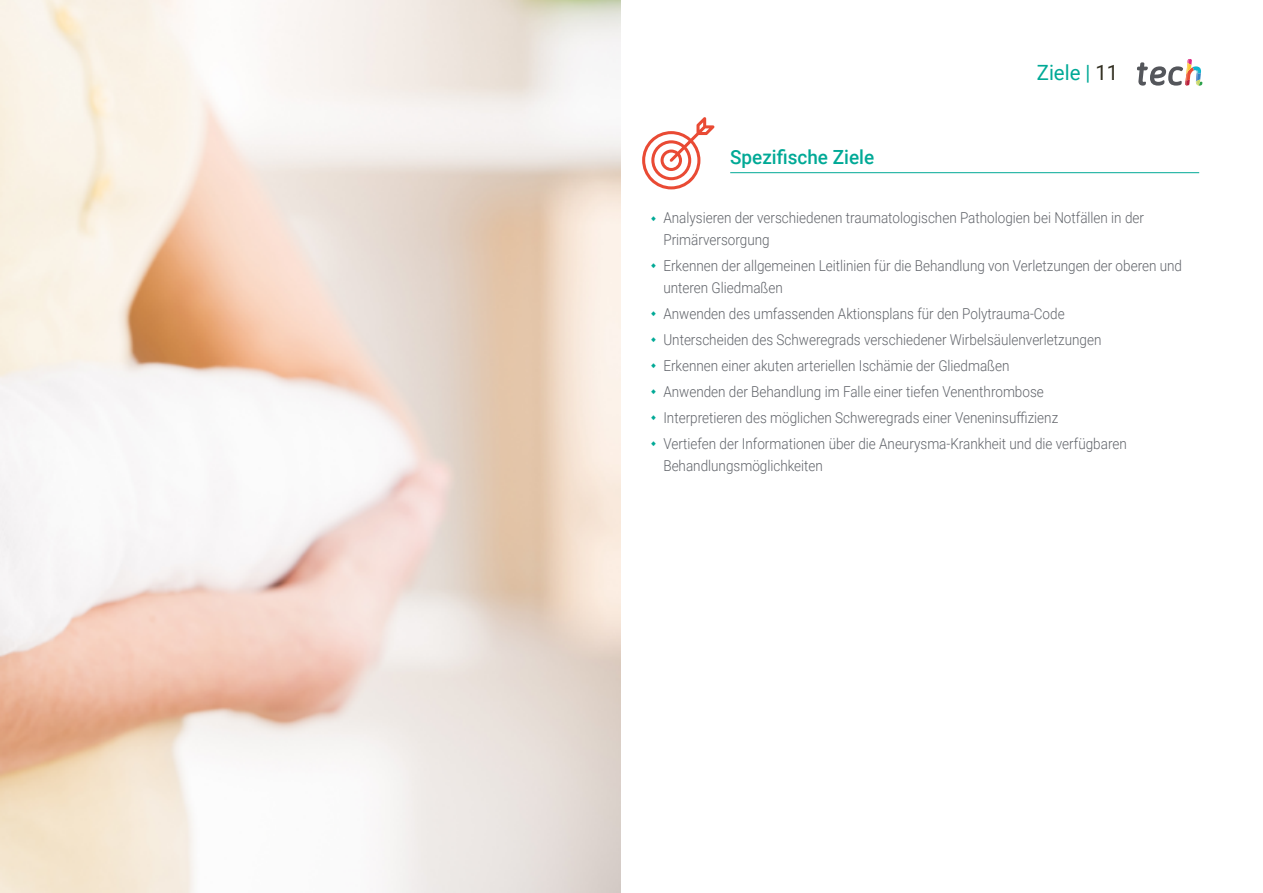
<style>
.page{position:relative;width:1263px;height:893px;background:#fff}
.page>*{position:absolute;margin:0;border:0;box-sizing:border-box;transform-origin:0 0}
.t1{font:21px "Roboto";color:#00a996}
.t2{font:500 19.5px "Roboto";color:#00a996}
.t3{font:300 15px/26px "Roboto";color:#61646a;scale:.9 1}
.s1{color:#312e20}
</style>
<div class="page">
<img style="left:0;top:0;width:621px;height:893px">
<svg style="left:1137px;top:59px;width:65px;height:27px"></svg>
<hr style="left:730px;top:172px;width:469px;height:1px;background:#00a996">
<svg style="left:642px;top:117px;width:72px;height:72px"></svg>
<h2 class="t2" style="left:730px;top:144px;width:145px">Spezifische Ziele</h2>
<h1 class="t1" style="left:1037px;top:57px;width:83px">Ziele | <span class="s1">11</span></h1>
<p class="t3" style="left:663px;top:207px;width:535px;line-height:21.8px">Analysieren der verschiedenen traumatologischen Pathologien bei Notfällen in der<br>Primärversorgung</p>
<p class="t3" style="left:663px;top:254px;width:578px;line-height:21.8px">Erkennen der allgemeinen Leitlinien für die Behandlung von Verletzungen der oberen und unteren Gliedmaßen</p>
<p class="t3" style="left:663px;top:300px;width:516px">Anwenden des umfassenden Aktionsplans für den Polytrauma-Code Unterscheiden des Schweregrads verschiedener Wirbelsäulenverletzungen Erkennen einer akuten arteriellen Ischämie der Gliedmaßen<br>Anwenden der Behandlung im Falle einer tiefen Venenthrombose<br>Interpretieren des möglichen Schweregrads einer Veneninsuffizienz<br>Vertiefen der Informationen über die Aneurysma-Krankheit und die verfügbaren</p>
<p class="t3" style="left:663px;top:452px;width:179px">Behandlungsmöglichkeiten</p>
</div>
